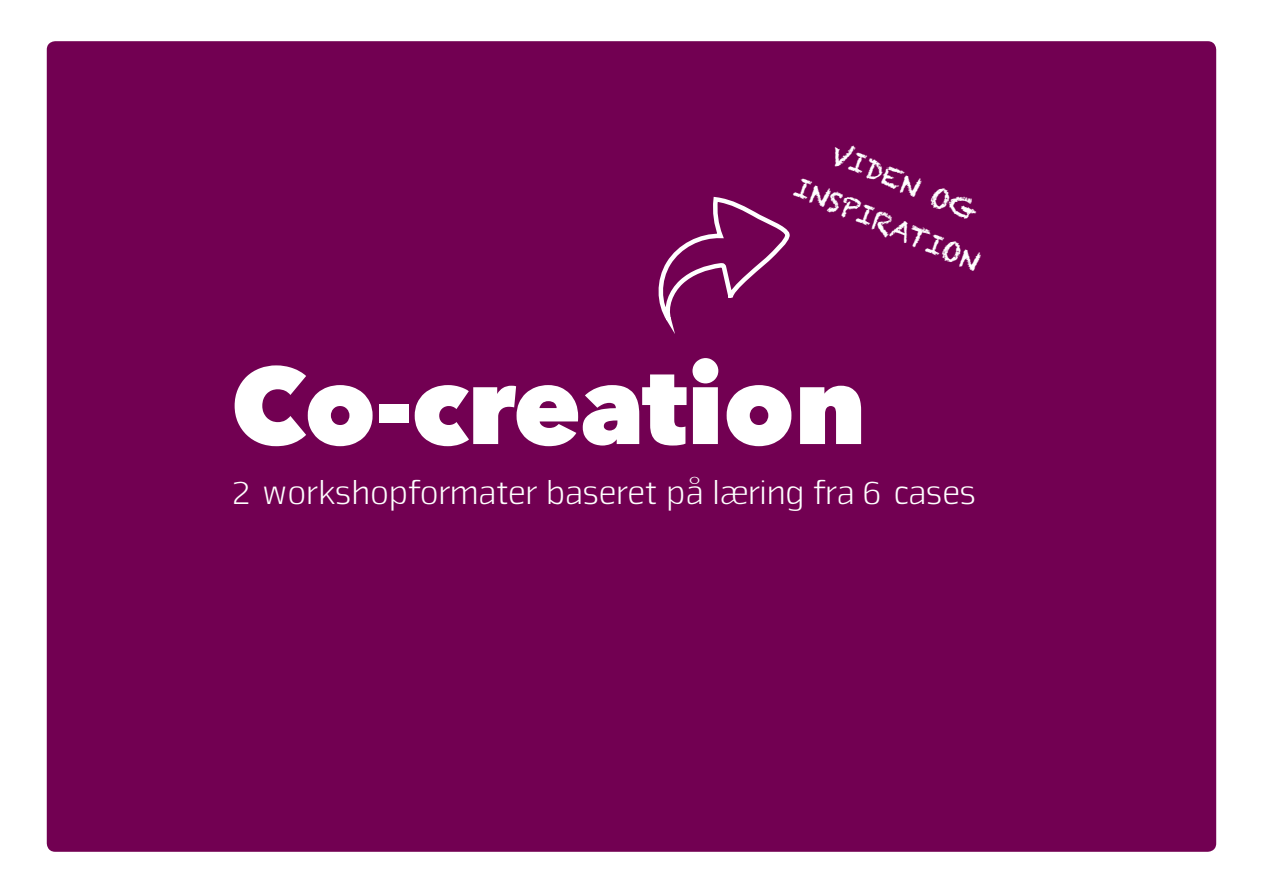
<style>
.page{position:relative;width:1263px;height:893px;background:#fff}
.page>*{position:absolute;margin:0;border:0;box-sizing:border-box;transform-origin:0 0}
.forsidetitel{font:800 108px "Avenir Next";letter-spacing:-.01em;color:#fff}
.forside_undertitel{font:300 36px "Nuri 01";letter-spacing:-.005em;color:#fff}
.hvid_tekst_forside{font:27px "Chalkduster";color:#fff}
</style>
<div class="page">
<div style="left:47px;top:41px;width:1169px;height:811px;background:#720052;border-radius:9px"></div>
<svg style="left:658px;top:196px;width:132px;height:138px"></svg>
<p class="hvid_tekst_forside" style="left:839px;top:137px;width:159px;rotate:23deg">VIDEN OG</p>
<p class="hvid_tekst_forside" style="left:802px;top:171px;width:200px;rotate:23deg">INSPIRATION</p>
<p class="forsidetitel" style="left:231px;top:339px;width:637px">Co-creation</p>
<p class="forside_undertitel" style="left:231px;top:470px;width:745px">2 workshopformater baseret på læring fra 6 cases</p>
</div>
